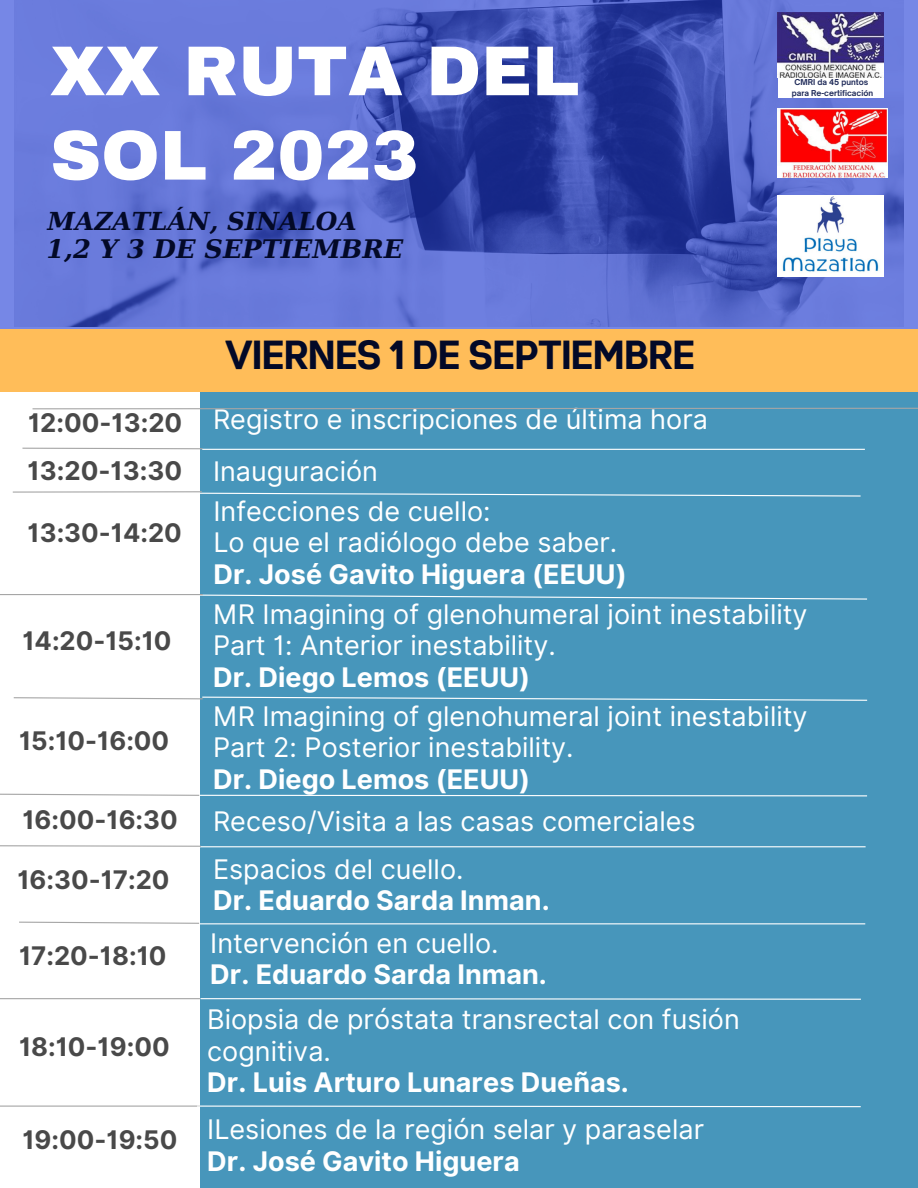
<style>
.page{position:relative;width:918px;height:1188px;background:#fff}
.page>*{position:absolute;margin:0;border:0;box-sizing:border-box;transform-origin:0 0}
.t1{font:900 70.5px/84.3px "Archivo";color:#fff}
.t2{font:700 40.5px "Gabriel Sans Cond";color:#030927}
.t3{font:27px/31.5px "Inter";color:#fff}
.t4{font:700 27px "Inter";color:#fff}
.t5{font:700 25.8px "Inter";color:#494949}
.t6{font:700 25.65px "Inter";color:#494949}
.t7{font:italic 700 25.65px "DejaVu Serif";color:#030927}
.t8{font:italic 700 24.9px "DejaVu Serif";color:#030927}
.t9{font:700 7.8px "Open Sauce One";color:#202b59}
</style>
<div class="page">
<div style="left:201px;top:390px;width:717px;height:798px;background:#4796bb"></div>
<svg style="left:0;top:0;width:918px;height:329px;background:#5566c7"></svg>
<div style="left:778px;top:71px;width:105px;height:26px;background:#fff"></div>
<svg style="left:22px;top:447px;width:182px;height:3px"></svg>
<hr style="left:202px;top:449px;width:663px;height:1px;background:#fff">
<svg style="left:200px;top:492px;width:661px;height:5px"></svg>
<hr style="left:13px;top:491px;width:189px;height:2px;background:#a6a6a6">
<svg style="left:13px;top:391px;width:905px;height:1px"></svg>
<svg style="left:198px;top:594px;width:669px;height:6px"></svg>
<hr style="left:0;top:594px;width:203px;height:1px;background:#a6a6a6">
<svg style="left:13px;top:696px;width:855px;height:5px"></svg>
<svg style="left:0;top:793px;width:867px;height:4px"></svg>
<hr style="left:192px;top:846px;width:674px;height:1px;background:#fff">
<svg style="left:0;top:845px;width:202px;height:2px"></svg>
<hr style="left:143px;top:923px;width:722px;height:1px;background:#fff">
<svg style="left:19px;top:921px;width:180px;height:3px"></svg>
<hr style="left:0;top:998px;width:200px;height:1px;background:#a6a6a6">
<div style="left:0;top:329px;width:918px;height:62px;background:#ffbd59"></div>
<img style="left:778px;top:12px;width:106px;height:66px">
<img style="left:778px;top:195px;width:106px;height:81px">
<img style="left:778px;top:108px;width:109px;height:70px">
<svg style="left:199px;top:998px;width:662px;height:2px"></svg>
<hr style="left:0;top:1106px;width:200px;height:1px;background:#a6a6a6">
<svg style="left:196px;top:1105px;width:665px;height:3px"></svg>
<svg style="left:32px;top:407px;width:886px;height:3px"></svg>
<p class="t1" style="left:50px;top:30px;width:531px">XX RUTA DEL<br>SOL 2023</p>
<p class="t8" style="left:48px;top:207px;width:311px">MAZATLÁN, SINALOA</p>
<p class="t7" style="left:46px;top:234px;width:359px">1,2 Y 3 DE SEPTIEMBRE</p>
<p class="t6" style="left:28px;top:407px;width:156px">12:00-13:20</p>
<p class="t2" style="left:226px;top:337px;width:471px">VIERNES 1 DE SEPTIEMBRE</p>
<p class="t3" style="left:213px;top:403px;width:496px">Registro e inscripciones de última hora</p>
<p class="t5" style="left:28px;top:455px;width:156px">13:20-13:30</p>
<p class="t3" style="left:213px;top:456px;width:166px">Inauguración</p>
<p class="t6" style="left:28px;top:517px;width:156px">13:30-14:20</p>
<p class="t3" style="left:213px;top:495px;width:279px">Infecciones de cuello:</p>
<p class="t3" style="left:213px;top:527px;width:405px">Lo que el radiólogo debe saber.</p>
<p class="t4" style="left:213px;top:558px;width:415px">Dr. José Gavito Higuera (EEUU)</p>
<p class="t9" style="left:794px;top:77px;width:75px">CMRI da 45 puntos</p>
<p class="t9" style="left:792px;top:88px;width:83px">para Re-certificación</p>
<p class="t6" style="left:22px;top:625px;width:151px">14:20-15:10</p>
<p class="t6" style="left:19px;top:726px;width:152px">15:10-16:00</p>
<p class="t3" style="left:213px;top:598px;width:596px">MR Imagining of glenohumeral joint inestability</p>
<p class="t3" style="left:213px;top:630px;width:344px">Part 1: Anterior inestability.</p>
<p class="t4" style="left:213px;top:661px;width:319px">Dr. Diego Lemos (EEUU)</p>
<p class="t3" style="left:213px;top:700px;width:596px">MR Imagining of glenohumeral joint inestability</p>
<p class="t3" style="left:213px;top:732px;width:362px">Part 2: Posterior inestability.</p>
<p class="t4" style="left:213px;top:763px;width:319px">Dr. Diego Lemos (EEUU)</p>
<p class="t6" style="left:22px;top:804px;width:157px">16:00-16:30</p>
<p class="t3" style="left:213px;top:806px;width:484px">Receso/Visita a las casas comerciales</p>
<p class="t3" style="left:213px;top:853px;width:252px">Espacios del cuello.</p>
<p class="t4" style="left:213px;top:884px;width:338px">Dr. Eduardo Sarda Inman.</p>
<p class="t6" style="left:19px;top:941px;width:149px">17:20-18:10</p>
<p class="t6" style="left:17px;top:864px;width:154px">16:30-17:20</p>
<p class="t3" style="left:210px;top:927px;width:290px">Intervención en cuello.</p>
<p class="t4" style="left:210px;top:958px;width:338px">Dr. Eduardo Sarda Inman.</p>
<p class="t6" style="left:19px;top:1031px;width:152px">18:10-19:00</p>
<p class="t6" style="left:22px;top:1125px;width:156px">19:00-19:50</p>
<p class="t3" style="left:207px;top:1003px;width:534px">Biopsia de próstata transrectal con fusión cognitiva.</p>
<p class="t4" style="left:207px;top:1066px;width:423px">Dr. Luis Arturo Lunares Dueñas.</p>
<p class="t3" style="left:207px;top:1114px;width:498px">ILesiones de la región selar y paraselar</p>
<p class="t4" style="left:207px;top:1145px;width:314px">Dr. José Gavito Higuera</p>
</div>
